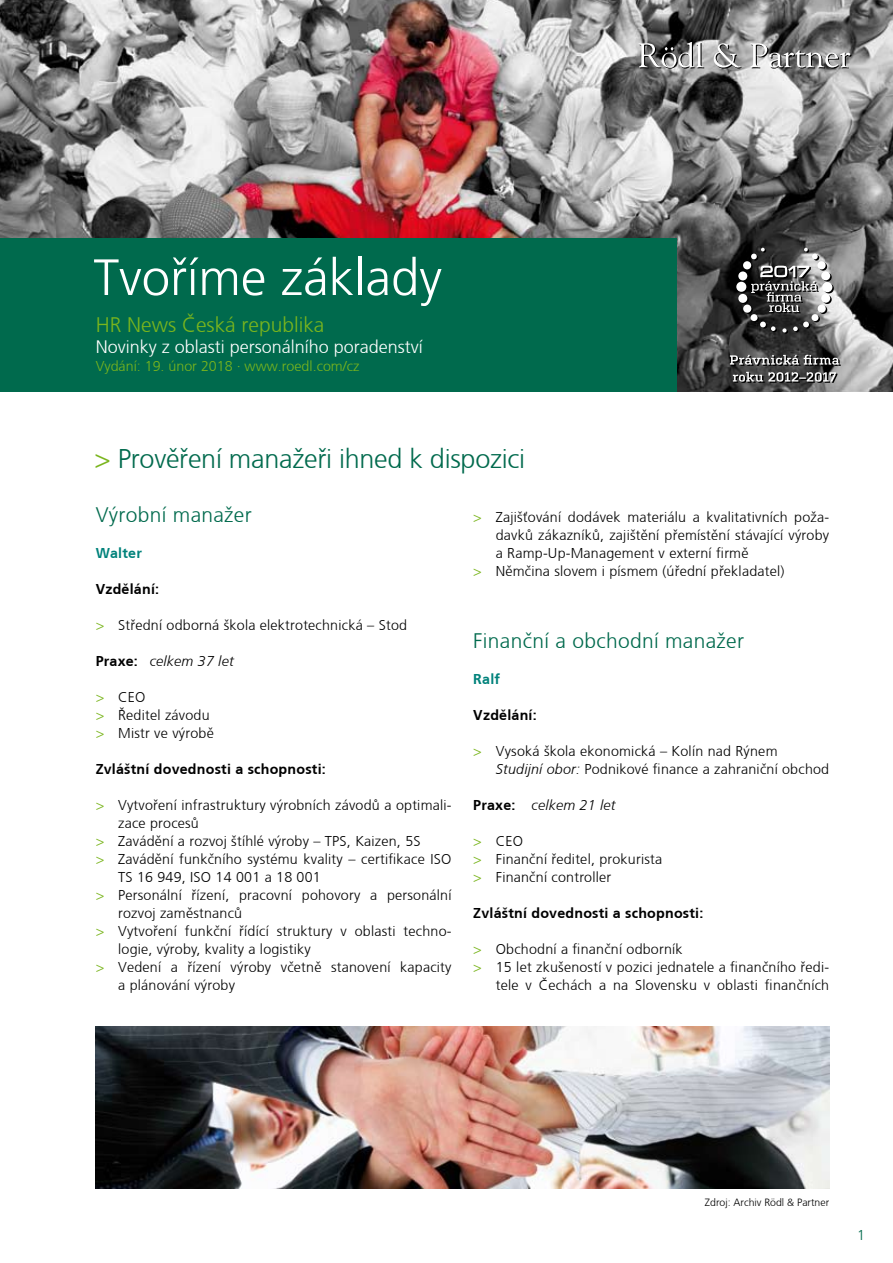
<style>
.page{position:relative;width:893px;height:1263px;background:#fff}
.page>*{position:absolute;margin:0;border:0;box-sizing:border-box;transform-origin:0 0}
.t1{font:300 51px "Frutiger CE";color:#fff}
.t2{font:300 27px "Frutiger CE";letter-spacing:-.01em;color:#006a4d}
.t3{font:300 21px "Frutiger CE";letter-spacing:.015em;color:#006a4d}
.t4{font:300 21px "Frutiger CE";color:#7ab51d}
.t5{font:300 18px "Frutiger CE";color:#fff}
.t6{font:300 14.25px/18px "Frutiger CE";letter-spacing:.015em;color:#000}
.t7{font:700 14.25px "Frutiger CE";letter-spacing:.015em;color:#000}
.t8{font:300 14.25px "Frutiger CE";color:#7ab51d}
.t9{font:italic 300 14.25px "Frutiger CE";letter-spacing:.015em;color:#000}
.t10{font:700 14.25px "Frutiger CE";letter-spacing:.015em;color:#00827b}
.t11{font:300 14.25px "Frutiger CE";color:#006a4d}
.t12{font:300 10.5px "Frutiger CE";color:#000}
.s1{color:#7ab51d}
.s2{font-weight:700;font-style:normal}
.s3{font-style:italic}
</style>
<div class="page">
<img style="left:0;top:0;width:893px;height:391px">
<div style="left:0;top:238px;width:676px;height:153px;background:#006a4d"></div>
<svg style="left:638px;top:42px;width:213px;height:27px"></svg>
<svg style="left:730px;top:248px;width:111px;height:135px"></svg>
<img style="left:96px;top:1026px;width:733px;height:162px">
<h1 class="t1" style="left:94px;top:248px;width:350px">Tvoříme základy</h1>
<h3 class="t4" style="left:96px;top:312px;width:230px">HR News Česká republika</h3>
<p class="t5" style="left:96px;top:337px;width:329px">Novinky z oblasti personálního poradenství</p>
<p class="t8" style="left:96px;top:357px;width:265px">Vydání: 19. únor 2018 · www.roedl.com/cz</p>
<h2 class="t2" style="left:94px;top:443px;width:432px"><span class="s1">&gt;</span> Prověření manažeři ihned k dispozici</h2>
<h3 class="t3" style="left:96px;top:502px;width:158px">Výrobní manažer</h3>
<p class="t10" style="left:96px;top:545px;width:48px">Walter</p>
<p class="t7" style="left:96px;top:581px;width:65px">Vzdělání:</p>
<p class="t6" style="left:96px;top:616px;width:313px"><span class="s1">&gt;</span> Střední odborná škola elektrotechnická – Stod</p>
<p class="t9" style="left:96px;top:653px;width:140px"><span class="s2">Praxe:</span> celkem 37 let</p>
<p class="t6" style="left:96px;top:688px;width:120px"><span class="s1">&gt;</span> CEO<br><span class="s1">&gt;</span> Ředitel závodu <span class="s1">&gt;</span> Mistr ve výrobě</p>
<p class="t7" style="left:96px;top:760px;width:232px">Zvláštní dovednosti a schopnosti:</p>
<p class="t6" style="left:96px;top:796px;width:357px"><span class="s1">&gt;</span> Vytvoření infrastruktury výrobních závodů a optimali-</p>
<p class="t6" style="left:118px;top:814px;width:82px">zace procesů</p>
<p class="t6" style="left:96px;top:832px;width:326px"><span class="s1">&gt;</span> Zavádění a rozvoj štíhlé výroby – TPS, Kaizen, 5S</p>
<p class="t6" style="left:96px;top:850px;width:357px"><span class="s1">&gt;</span> Zavádění funkčního systému kvality – certifikace ISO</p>
<p class="t6" style="left:118px;top:868px;width:204px">TS 16 949, ISO 14 001 a 18 001</p>
<p class="t6" style="left:96px;top:886px;width:357px"><span class="s1">&gt;</span> Personální řízení, pracovní pohovory a personální</p>
<p class="t6" style="left:118px;top:904px;width:125px">rozvoj zaměstnanců</p>
<p class="t6" style="left:96px;top:922px;width:357px"><span class="s1">&gt;</span> Vytvoření funkční řídící struktury v oblasti techno-</p>
<p class="t6" style="left:118px;top:940px;width:194px">logie, výroby, kvality a logistiky</p>
<p class="t6" style="left:96px;top:958px;width:357px"><span class="s1">&gt;</span> Vedení a řízení výroby včetně stanovení kapacity</p>
<p class="t6" style="left:118px;top:976px;width:118px">a plánování výroby</p>
<p class="t6" style="left:473px;top:508px;width:357px"><span class="s1">&gt;</span> Zajišťování dodávek materiálu a kvalitativních poža-</p>
<p class="t6" style="left:496px;top:526px;width:335px">davků zákazníků, zajištění přemístění stávající výroby</p>
<p class="t6" style="left:496px;top:544px;width:254px">a Ramp-Up-Management v externí firmě</p>
<p class="t6" style="left:473px;top:562px;width:313px"><span class="s1">&gt;</span> Němčina slovem i písmem (úřední překladatel)</p>
<h3 class="t3" style="left:473px;top:628px;width:272px">Finanční a obchodní manažer</h3>
<p class="t10" style="left:473px;top:671px;width:28px">Ralf</p>
<p class="t7" style="left:473px;top:707px;width:65px">Vzdělání:</p>
<p class="t6" style="left:496px;top:742px;width:335px;text-indent:-23px"><span class="s1">&gt;</span> Vysoká škola ekonomická – Kolín nad Rýnem<br><span class="s3">Studijní obor:</span> Podnikové finance a zahraniční obchod</p>
<p class="t9" style="left:473px;top:797px;width:144px"><span class="s2">Praxe:</span> celkem 21 let</p>
<p class="t6" style="left:473px;top:832px;width:190px"><span class="s1">&gt;</span> CEO<br><span class="s1">&gt;</span> Finanční ředitel, prokurista <span class="s1">&gt;</span> Finanční controller</p>
<p class="t7" style="left:473px;top:904px;width:232px">Zvláštní dovednosti a schopnosti:</p>
<p class="t6" style="left:473px;top:940px;width:211px"><span class="s1">&gt;</span> Obchodní a finanční odborník</p>
<p class="t6" style="left:473px;top:958px;width:357px"><span class="s1">&gt;</span> 15 let zkušeností v pozici jednatele a finančního ředi-</p>
<p class="t6" style="left:496px;top:976px;width:335px">tele v Čechách a na Slovensku v oblasti finančních</p>
<p class="t12" style="left:705px;top:1196px;width:126px">Zdroj: Archiv Rödl &amp; Partner</p>
<p class="t11" style="left:857px;top:1227px;width:9px">1</p>
</div>
